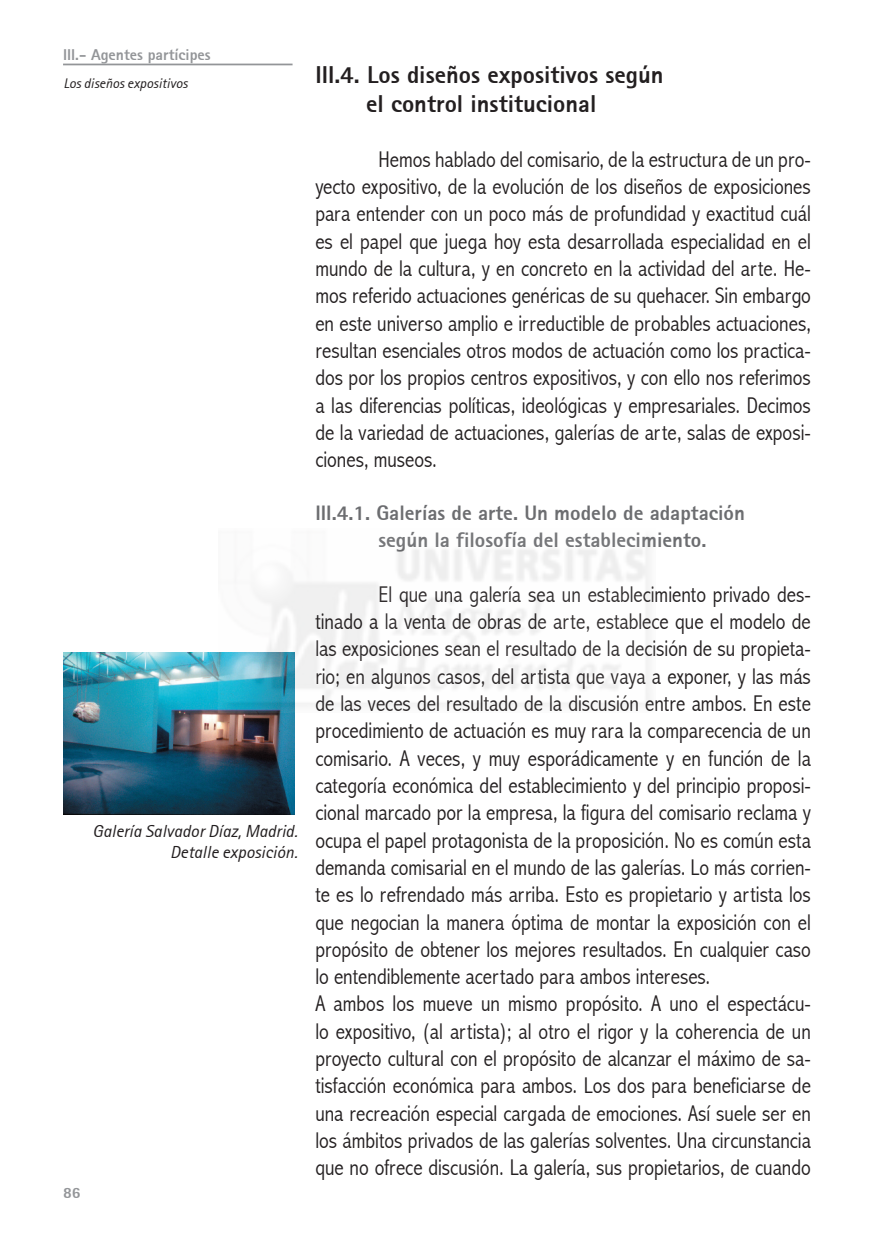
<style>
.page{position:relative;width:874px;height:1241px;background:#fff}
.page>*{position:absolute;margin:0;border:0;box-sizing:border-box;transform-origin:0 0}
.t1{font:800 24.5px/29.4px "Rotis Sans Serif";color:#231f20}
.t2{font:300 condensed 22.75px/27.3px "Abadi";color:#231f20;text-align:justify}
.t3{font:800 21px/27.3px "Rotis Sans Serif";color:#6c6d70}
.t4{font:italic 17.5px/21px "Rotis Sans Serif";color:#231f20;text-align:right}
.t5{font:800 15.75px "Rotis Sans Serif";color:#939598}
.t6{font:italic 14px "Rotis Sans Serif";color:#231f20}
</style>
<div class="page">
<hr style="left:63px;top:64px;width:229px;height:1px;background:#939598">
<img style="left:63px;top:652px;width:231px;height:162px">
<img style="left:218px;top:540px;width:432px;height:172px">
<p class="t5" style="left:63px;top:45px;width:149px">III.- Agentes partícipes</p>
<p class="t6" style="left:63px;top:75px;width:126px">Los diseños expositivos</p>
<p class="t4" style="left:93px;top:820px;width:206px">Galería Salvador Díaz, Madrid.<br>Detalle exposición.</p>
<p class="t5" style="left:63px;top:1182px;width:19px">86</p>
<p class="t1" style="left:366px;top:59px;width:299px;text-indent:-51px">III.4. Los diseños expositivos según el control institucional</p>
<p class="t2" style="left:315px;top:145px;width:497px;text-indent:63px">Hemos hablado del comisario, de la estructura de un pro&shy;yecto expositivo, de la evolución de los diseños de exposiciones para entender con un poco más de profundidad y exactitud cuál es el papel que juega hoy esta desarrollada especialidad en el mundo de la cultura, y en concreto en la actividad del arte. He&shy;mos referido actuaciones genéricas de su quehacer. Sin embargo en este universo amplio e irreductible de probables actuaciones, resultan esenciales otros modos de actuación como los practica&shy;dos por los propios centros expositivos, y con ello nos referimos a las diferencias políticas, ideológicas y empresariales. Decimos de la variedad de actuaciones, galerías de arte, salas de exposi&shy;ciones, museos.</p>
<p class="t3" style="left:378px;top:498px;width:368px;text-indent:-63px">III.4.1. Galerías de arte. Un modelo de adaptación según la filosofía del establecimiento.</p>
<p class="t2" style="left:315px;top:580px;width:497px;text-align:left;text-indent:63px">El que una galería sea un establecimiento privado des&shy;tinado a la venta de obras de arte, establece que el modelo de las exposiciones sean el resultado de la decisión de su propieta&shy;rio; en algunos casos, del artista que vaya a exponer, y las más de las veces del resultado de la discusión entre ambos. En este procedimiento de actuación es muy rara la comparecencia de un comisario. A veces, y muy esporádicamente y en función de la categoría económica del establecimiento y del principio proposi&shy;cional marcado por la empresa, la figura del comisario reclama y ocupa el papel protagonista de la proposición. No es común esta demanda comisarial en el mundo de las galerías. Lo más corrien&shy;te es lo refrendado más arriba. Esto es propietario y artista los que negocian la manera óptima de montar la exposición con el propósito de obtener los mejores resultados. En cualquier caso lo entendiblemente acertado para ambos intereses.<br>A ambos los mueve un mismo propósito. A uno el espectácu&shy;lo expositivo, (al artista); al otro el rigor y la coherencia de un proyecto cultural con el propósito de alcanzar el máximo de sa&shy;tisfacción económica para ambos. Los dos para beneficiarse de una recreación especial cargada de emociones. Así suele ser en los ámbitos privados de las galerías solventes. Una circunstancia que no ofrece discusión. La galería, sus propietarios, de cuando</p>
</div>
